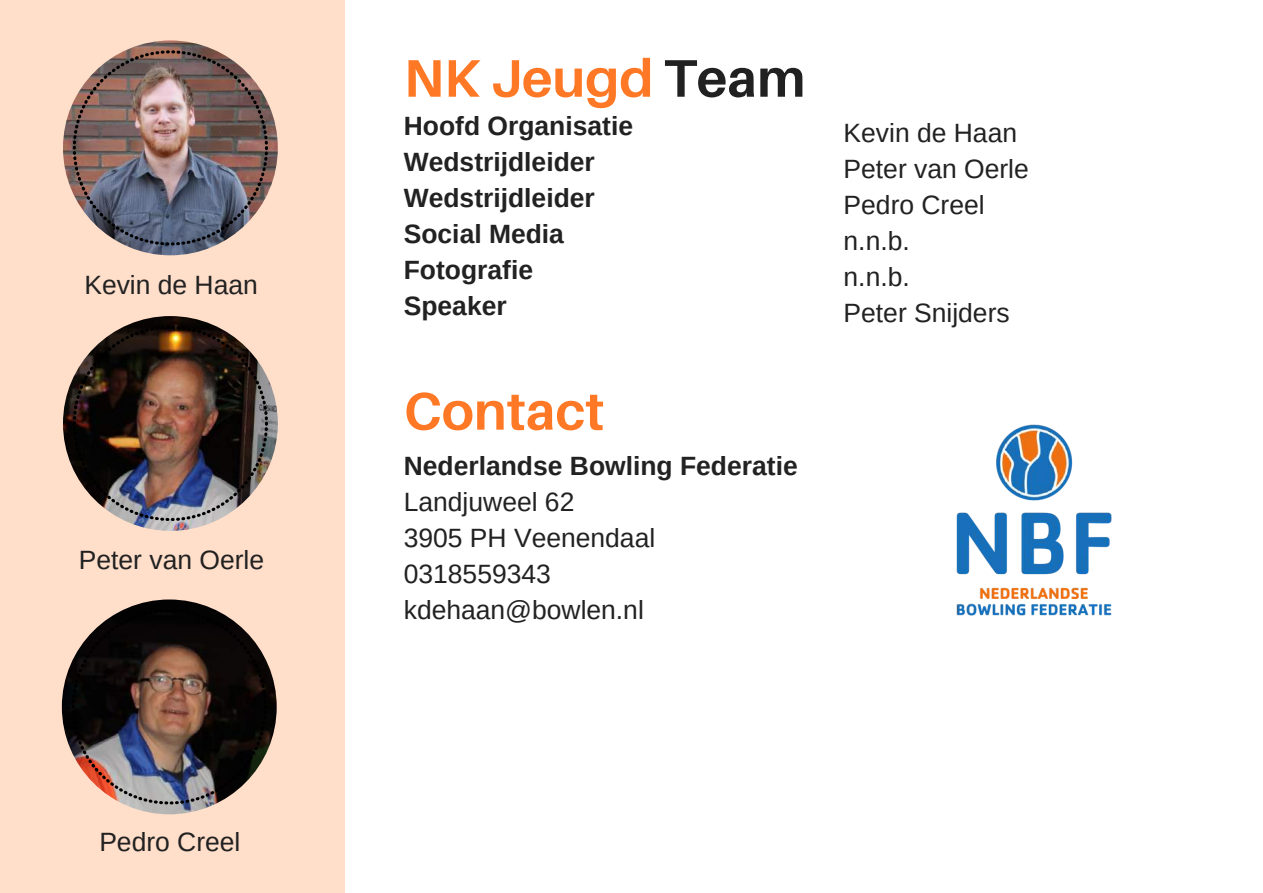
<style>
.page{position:relative;width:1263px;height:893px;background:#fff}
.page>*{position:absolute;margin:0;border:0;box-sizing:border-box;transform-origin:0 0}
.t1{font:700 52.95px "Aileron";color:#ff7825}
.t2{font:26.4px/36px "Arimo";color:#222}
.t3{font:700 26.4px/36px "Arimo";color:#222}
.t4{font:26.4px "Arimo";color:#212121}
.s1{color:#212121}
</style>
<div class="page">
<div style="left:0;top:0;width:344px;height:892px;background:#ffdeca"></div>
<img style="left:63px;top:40px;width:215px;height:215px;border-radius:50%">
<img style="left:73px;top:50px;width:195px;height:195px">
<img style="left:63px;top:316px;width:215px;height:215px;border-radius:50%">
<img style="left:73px;top:326px;width:195px;height:195px">
<img style="left:62px;top:599px;width:215px;height:215px;border-radius:50%">
<img style="left:72px;top:609px;width:195px;height:195px">
<img style="left:956px;top:424px;width:156px;height:192px">
<p class="t2" style="left:84px;top:266px;width:175px">Kevin de Haan</p>
<p class="t4" style="left:79px;top:545px;width:187px">Peter van Oerle</p>
<p class="t4" style="left:99px;top:827px;width:143px">Pedro Creel</p>
<h1 class="t1" style="left:404px;top:45px;width:403px">NK Jeugd <span class="s1">Team</span></h1>
<p class="t3" style="left:404px;top:108px;width:231px">Hoofd Organisatie<br>Wedstrijdleider<br>Wedstrijdleider<br>Social Media<br>Fotografie<br>Speaker</p>
<h1 class="t1" style="left:404px;top:378px;width:202px">Contact</h1>
<p class="t3" style="left:404px;top:447px;width:395px">Nederlandse Bowling Federatie</p>
<p class="t2" style="left:404px;top:483px;width:253px">Landjuweel 62<br>3905 PH Veenendaal<br>0318559343 kdehaan@bowlen.nl</p>
<p class="t2" style="left:843px;top:115px;width:187px">Kevin de Haan<br>Peter van Oerle<br>Pedro Creel n.n.b.<br>n.n.b.<br>Peter Snijders</p>
</div>
